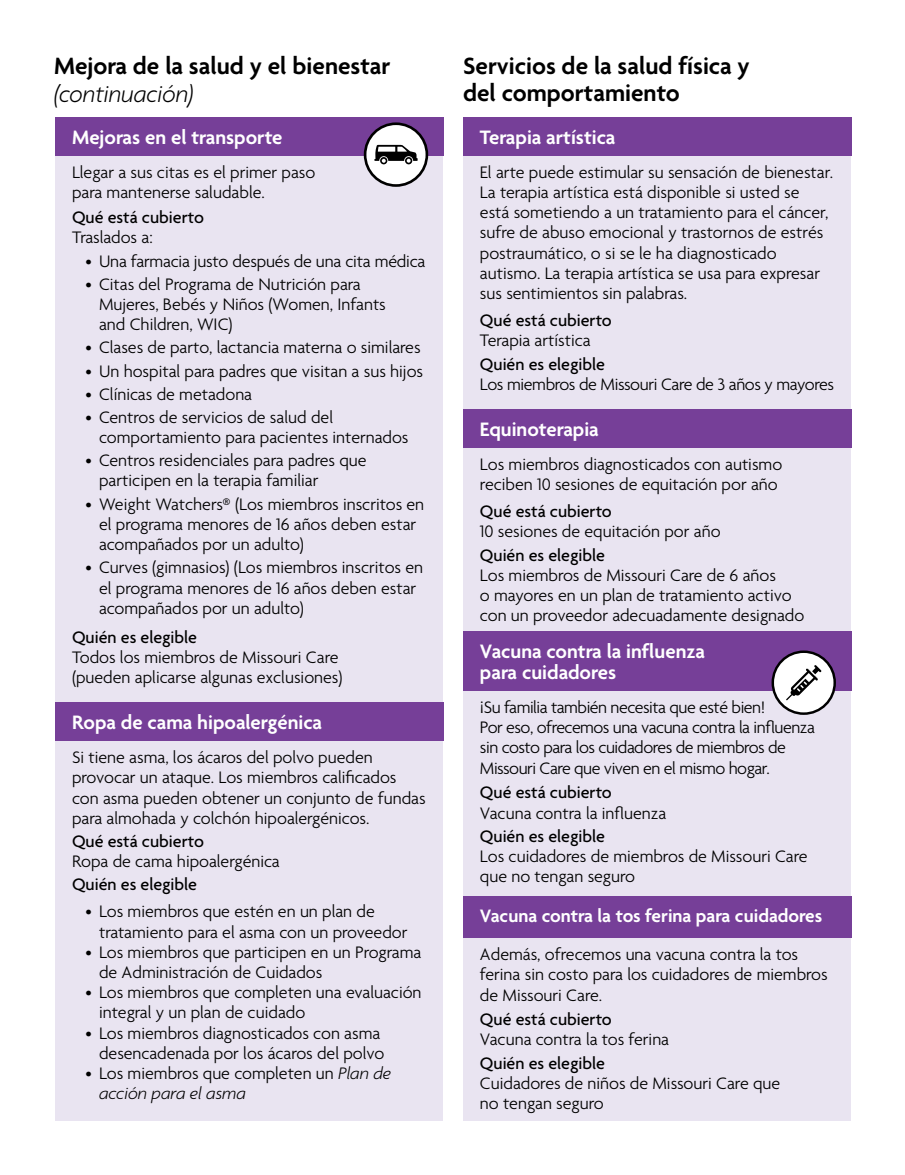
<style>
.page{position:relative;width:905px;height:1175px;background:#fff}
.page>*{position:absolute;margin:0;border:0;box-sizing:border-box;transform-origin:0 0}
.t1{font:600 25.5px/27px "Agenda";color:#000}
.t2{font:italic 300 25.5px "Agenda";color:#000;scale:.95 1}
.t3{font:600 21px/21px "Agenda";color:#fff}
.t4{font:600 19.5px "Agenda";color:#fff}
.t5{font:300 18px/20.2px "Agenda";color:#000}
.t6{font:300 18px/20.2px "Agenda";letter-spacing:-.025em;color:#000}
.t7{font:300 18px/20.2px "Agenda";letter-spacing:-.02em;color:#000}
.t8{font:500 18px/20.2px "Agenda";color:#000}
.s1{font-weight:300}
.s2{font-weight:500}
.s3{font-style:italic}
</style>
<div class="page">
<div style="left:55px;top:118px;width:388px;height:1002px;background:#e9e4f1"></div>
<div style="left:55px;top:117px;width:388px;height:39px;background:#763f98"></div>
<div style="left:55px;top:702px;width:388px;height:39px;background:#763f98"></div>
<div style="left:463px;top:128px;width:387px;height:992px;background:#e9e4f1"></div>
<div style="left:463px;top:117px;width:388px;height:39px;background:#763f98"></div>
<div style="left:463px;top:409px;width:388px;height:39px;background:#763f98"></div>
<div style="left:463px;top:631px;width:388px;height:60px;background:#763f98"></div>
<div style="left:463px;top:896px;width:388px;height:41px;background:#763f98"></div>
<div style="left:772px;top:651px;width:62px;height:62px;background:#fff;border-radius:50%"></div>
<div style="left:771px;top:650px;width:65px;height:65px;border:2px solid #000;border-radius:50%"></div>
<div style="left:365px;top:124px;width:62px;height:61px;background:#fff;border-radius:50%"></div>
<div style="left:364px;top:122px;width:64px;height:65px;border:3px solid #000;border-radius:50%"></div>
<svg style="left:374px;top:145px;width:43px;height:19px"></svg>
<svg style="left:786px;top:665px;width:35px;height:35px"></svg>
<h1 class="t1" style="left:54px;top:51px;width:338px">Mejora de la salud y el bienestar</h1>
<h1 class="t2" style="left:54px;top:79px;width:148px">(continuación)</h1>
<h2 class="t3" style="left:72px;top:126px;width:212px">Mejoras en el transporte</h2>
<p class="t5" style="left:72px;top:162px;width:245px">Llegar a sus citas es el primer paso para mantenerse saludable.</p>
<p class="t8" style="left:72px;top:206px;width:133px">Qué está cubierto<br><span class="s1">Traslados a:</span></p>
<p class="t5" style="left:86px;top:250px;width:341px">• Una farmacia justo después de una cita médica</p>
<p class="t5" style="left:99px;top:273px;width:288px;text-indent:-13px">• Citas del Programa de Nutrición para<br>Mujeres, Bebés y Niños (Women, Infants and Children, WIC)</p>
<p class="t5" style="left:86px;top:337px;width:336px">• Clases de parto, lactancia materna o similares</p>
<p class="t5" style="left:86px;top:360px;width:339px">• Un hospital para padres que visitan a sus hijos</p>
<p class="t5" style="left:86px;top:383px;width:168px">• Clínicas de metadona</p>
<p class="t5" style="left:99px;top:407px;width:311px;text-indent:-14px">• Centros de servicios de salud del comportamiento para pacientes internados</p>
<p class="t5" style="left:99px;top:450px;width:269px;text-indent:-14px">• Centros residenciales para padres que participen en la terapia familiar</p>
<p class="t5" style="left:99px;top:493px;width:327px;text-indent:-14px">• Weight Watchers® (Los miembros inscritos en el programa menores de 16 años deben estar acompañados por un adulto)</p>
<p class="t5" style="left:99px;top:557px;width:325px;text-indent:-14px">• Curves (gimnasios) (Los miembros inscritos en el programa menores de 16 años deben estar acompañados por un adulto)</p>
<p class="t5" style="left:72px;top:626px;width:272px"><span class="s2">Quién es elegible<br></span>Todos los miembros de Missouri Care (pueden aplicarse algunas exclusiones)</p>
<h2 class="t3" style="left:72px;top:711px;width:252px">Ropa de cama hipoalergénica</h2>
<p class="t5" style="left:72px;top:747px;width:355px">Si tiene asma, los ácaros del polvo pueden provocar un ataque. Los miembros calificados con asma pueden obtener un conjunto de fundas para almohada y colchón hipoalergénicos.</p>
<p class="t5" style="left:72px;top:830px;width:209px"><span class="s2">Qué está cubierto<br></span>Ropa de cama hipoalergénica</p>
<p class="t8" style="left:72px;top:874px;width:126px">Quién es elegible</p>
<p class="t5" style="left:99px;top:901px;width:310px;text-indent:-14px">• Los miembros que estén en un plan de tratamiento para el asma con un proveedor</p>
<p class="t5" style="left:99px;top:941px;width:324px;text-indent:-14px">• Los miembros que participen en un Programa de Administración de Cuidados</p>
<p class="t5" style="left:99px;top:982px;width:324px;text-indent:-14px">• Los miembros que completen una evaluación integral y un plan de cuidado</p>
<p class="t5" style="left:86px;top:1022px;width:300px;text-align:right">• Los miembros diagnosticados con asma desencadenada por los ácaros del polvo</p>
<p class="t5" style="left:99px;top:1062px;width:294px;text-indent:-14px">• Los miembros que completen un <span class="s3">Plan de acción para el asma</span></p>
<h1 class="t1" style="left:463px;top:51px;width:288px">Servicios de la salud física y del comportamiento</h1>
<h2 class="t3" style="left:480px;top:126px;width:137px">Terapia artística</h2>
<p class="t5" style="left:480px;top:162px;width:354px">El arte puede estimular su sensación de bienestar.<br>La terapia artística está disponible si usted se está sometiendo a un tratamiento para el cáncer, sufre de abuso emocional y trastornos de estrés postraumático, o si se le ha diagnosticado autismo. La terapia artística se usa para expresar sus sentimientos sin palabras.</p>
<p class="t5" style="left:480px;top:310px;width:133px"><span class="s2">Qué está cubierto<br></span>Terapia artística</p>
<p class="t7" style="left:480px;top:353px;width:355px"><span class="s2">Quién es elegible<br></span>Los miembros de Missouri Care de 3 años y mayores</p>
<h2 class="t3" style="left:480px;top:418px;width:120px">Equinoterapia</h2>
<p class="t5" style="left:480px;top:453px;width:304px">Los miembros diagnosticados con autismo reciben 10 sesiones de equitación por año</p>
<p class="t5" style="left:480px;top:500px;width:242px"><span class="s2">Qué está cubierto<br></span>10 sesiones de equitación por año</p>
<p class="t5" style="left:480px;top:544px;width:326px"><span class="s2">Quién es elegible<br></span>Los miembros de Missouri Care de 6 años<br>o mayores en un plan de tratamiento activo con un proveedor adecuadamente designado</p>
<h2 class="t3" style="left:480px;top:640px;width:227px">Vacuna contra la influenza para cuidadores</h2>
<p class="t6" style="left:480px;top:697px;width:336px">¡Su familia también necesita que esté bien!<br>Por eso, ofrecemos una vacuna contra la influenza sin costo para los cuidadores de miembros de Missouri Care que viven en el mismo hogar.</p>
<p class="t5" style="left:480px;top:782px;width:188px"><span class="s2">Qué está cubierto<br></span>Vacuna contra la influenza</p>
<p class="t5" style="left:480px;top:825px;width:329px"><span class="s2">Quién es elegible<br></span>Los cuidadores de miembros de Missouri Care que no tengan seguro</p>
<h2 class="t4" style="left:480px;top:904px;width:344px">Vacuna contra la tos ferina para cuidadores</h2>
<p class="t5" style="left:480px;top:944px;width:349px">Además, ofrecemos una vacuna contra la tos ferina sin costo para los cuidadores de miembros de Missouri Care.</p>
<p class="t5" style="left:480px;top:1009px;width:191px"><span class="s2">Qué está cubierto<br></span>Vacuna contra la tos ferina</p>
<p class="t5" style="left:480px;top:1052px;width:302px"><span class="s2">Quién es elegible<br></span>Cuidadores de niños de Missouri Care que no tengan seguro</p>
</div>
